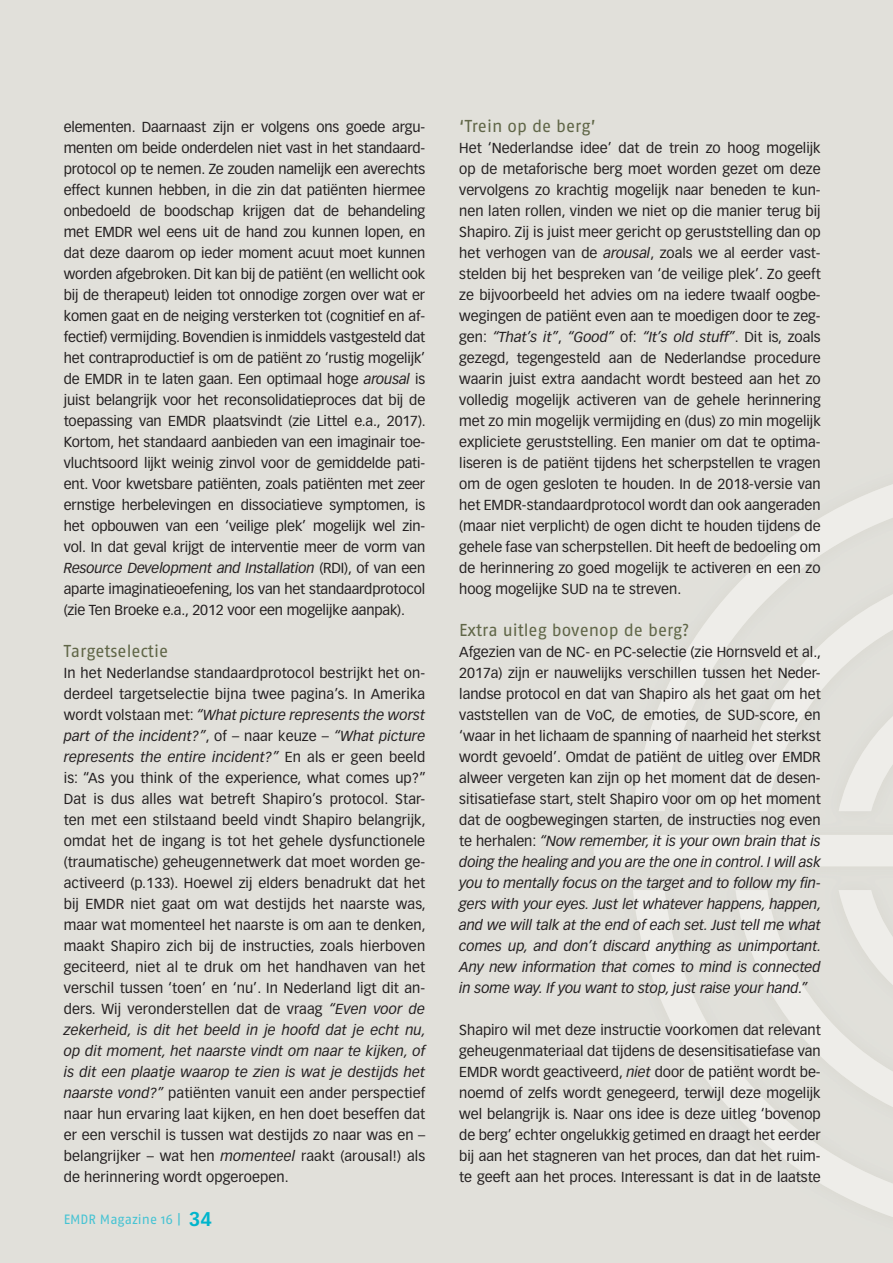
<style>
.page{position:relative;width:893px;height:1263px;background:#e1e0da}
.page>*{position:absolute;margin:0;border:0;box-sizing:border-box;transform-origin:0 0}
.t1{font:17.25px "Fago No";color:#606647}
.t2{font:14.25px/21px "Vectora LH";color:#231f20;text-align:justify}
.t3{font:13.5px "Fago No";color:#46c3d3}
.s1{font-style:italic}
.s2{font-family:"Vectora LH";font-weight:700;font-size:19.5px;color:#00b5cc}
</style>
<div class="page">
<svg style="left:633px;top:484px;width:260px;height:327px"></svg>
<svg style="left:633px;top:890px;width:260px;height:327px"></svg>
<svg style="left:735px;top:890px;width:158px;height:217px"></svg>
<svg style="left:735px;top:594px;width:158px;height:217px"></svg>
<div style="left:594px;top:835px;width:299px;height:31px;background:#eeede9"></div>
<p class="t2" style="left:64px;top:117px;width:363px">elementen. Daarnaast zijn er volgens ons goede argu&shy;menten om beide onderdelen niet vast in het standaard&shy;protocol op te nemen. Ze zouden namelijk een averechts effect kunnen hebben, in die zin dat patiënten hiermee onbedoeld de boodschap krijgen dat de behandeling met EMDR wel eens uit de hand zou kunnen lopen, en dat deze daarom op ieder moment acuut moet kunnen worden afgebroken. Dit kan bij de patiënt (en wellicht ook bij de therapeut) leiden tot onnodige zorgen over wat er komen gaat en de neiging versterken tot (cognitief en af&shy;fectief) vermijding. Bovendien is inmiddels vastgesteld dat het contraproductief is om de patiënt zo ‘rustig mogelijk’ de EMDR in te laten gaan. Een optimaal hoge <span class="s1">arousal</span> is juist belangrijk voor het reconsolidatieproces dat bij de toepassing van EMDR plaatsvindt (zie Littel e.a., 2017).<br>Kortom, het standaard aanbieden van een imaginair toe&shy;vluchtsoord lijkt weinig zinvol voor de gemiddelde pati&shy;ent. Voor kwetsbare patiënten, zoals patiënten met zeer ernstige herbelevingen en dissociatieve symptomen, is het opbouwen van een ‘veilige plek’ mogelijk wel zin&shy;vol. In dat geval krijgt de interventie meer de vorm van <span class="s1">Resource Development and Installation</span> (RDI), of van een aparte imaginatieoefening, los van het standaardprotocol (zie Ten Broeke e.a., 2012 voor een mogelijke aanpak).</p>
<p class="t1" style="left:64px;top:643px;width:106px">Targetselectie</p>
<p class="t2" style="left:64px;top:663px;width:364px">In het Nederlandse standaardprotocol bestrijkt het on&shy;derdeel targetselectie bijna twee pagina’s. In Amerika wordt volstaan met: <span class="s1">“What picture represents the worst part of the incident?”</span>, of – naar keuze – <span class="s1">“What picture represents the entire incident?”</span> En als er geen beeld is: “As you think of the experience, what comes up?” Dat is dus alles wat betreft Shapiro’s protocol. Star&shy;ten met een stilstaand beeld vindt Shapiro belangrijk, omdat het de ingang is tot het gehele dysfunctionele (traumatische) geheugennetwerk dat moet worden ge&shy;activeerd (p.133). Hoewel zij elders benadrukt dat het bij EMDR niet gaat om wat destijds het naarste was, maar wat momenteel het naarste is om aan te denken, maakt Shapiro zich bij de instructies, zoals hierboven geciteerd, niet al te druk om het handhaven van het verschil tussen ‘toen’ en ‘nu’. In Nederland ligt dit an&shy;ders. Wij veronderstellen dat de vraag <span class="s1">“Even voor de zekerheid, is dit het beeld in je hoofd dat je echt nu, op dit moment, het naarste vindt om naar te kijken, of is dit een plaatje waarop te zien is wat je destijds het naarste vond?”</span> patiënten vanuit een ander perspectief naar hun ervaring laat kijken, en hen doet beseffen dat er een verschil is tussen wat destijds zo naar was en – belangrijker – wat hen <span class="s1">momenteel</span> raakt (arousal!) als de herinnering wordt opgeroepen.</p>
<p class="t3" style="left:64px;top:1213px;width:150px">EMDR Magazine 16 | <span class="s2">34</span></p>
<p class="t1" style="left:459px;top:118px;width:138px">‘Trein op de berg’</p>
<p class="t2" style="left:459px;top:138px;width:363px">Het ‘Nederlandse idee’ dat de trein zo hoog mogelijk op de metaforische berg moet worden gezet om deze vervolgens zo krachtig mogelijk naar beneden te kun&shy;nen laten rollen, vinden we niet op die manier terug bij Shapiro. Zij is juist meer gericht op geruststelling dan op het verhogen van de <span class="s1">arousal</span>, zoals we al eerder vast&shy;stelden bij het bespreken van ‘de veilige plek’. Zo geeft ze bijvoorbeeld het advies om na iedere twaalf oogbe&shy;wegingen de patiënt even aan te moedigen door te zeg&shy;gen: <span class="s1">“That’s it”</span>, <span class="s1">“Good”</span> of: <span class="s1">“It’s old stuff”</span>. Dit is, zoals gezegd, tegengesteld aan de Nederlandse procedure waarin juist extra aandacht wordt besteed aan het zo volledig mogelijk activeren van de gehele herinnering met zo min mogelijk vermijding en (dus) zo min mogelijk expliciete geruststelling. Een manier om dat te optima&shy;liseren is de patiënt tijdens het scherpstellen te vragen om de ogen gesloten te houden. In de 2018-versie van het EMDR-standaardprotocol wordt dan ook aangeraden (maar niet verplicht) de ogen dicht te houden tijdens de gehele fase van scherpstellen. Dit heeft de bedoeling om de herinnering zo goed mogelijk te activeren en een zo hoog mogelijke SUD na te streven.</p>
<p class="t1" style="left:459px;top:622px;width:232px">Extra uitleg bovenop de berg?</p>
<p class="t2" style="left:459px;top:642px;width:364px">Afgezien van de NC- en PC-selectie (zie Hornsveld et al., 2017a) zijn er nauwelijks verschillen tussen het Neder&shy;landse protocol en dat van Shapiro als het gaat om het vaststellen van de VoC, de emoties, de SUD-score, en ‘waar in het lichaam de spanning of naarheid het sterkst wordt gevoeld’. Omdat de patiënt de uitleg over EMDR alweer vergeten kan zijn op het moment dat de desen&shy;sitisatiefase start, stelt Shapiro voor om op het moment dat de oogbewegingen starten, de instructies nog even te herhalen: <span class="s1">“Now remember, it is your own brain that is doing the healing and you are the one in control. I will ask you to mentally focus on the target and to follow my fin&shy;gers with your eyes. Just let whatever happens, happen, and we will talk at the end of each set. Just tell me what comes up, and don’t discard anything as unimportant.<br>Any new information that comes to mind is connected in some way. If you want to stop, just raise your hand.”</span></p>
<p class="t2" style="left:459px;top:1020px;width:363px">Shapiro wil met deze instructie voorkomen dat relevant geheugenmateriaal dat tijdens de desensitisatiefase van EMDR wordt geactiveerd, <span class="s1">niet</span> door de patiënt wordt be&shy;noemd of zelfs wordt genegeerd, terwijl deze mogelijk wel belangrijk is. Naar ons idee is deze uitleg ‘bovenop de berg’ echter ongelukkig getimed en draagt het eerder bij aan het stagneren van het proces, dan dat het ruim&shy;te geeft aan het proces. Interessant is dat in de laatste</p>
</div>
